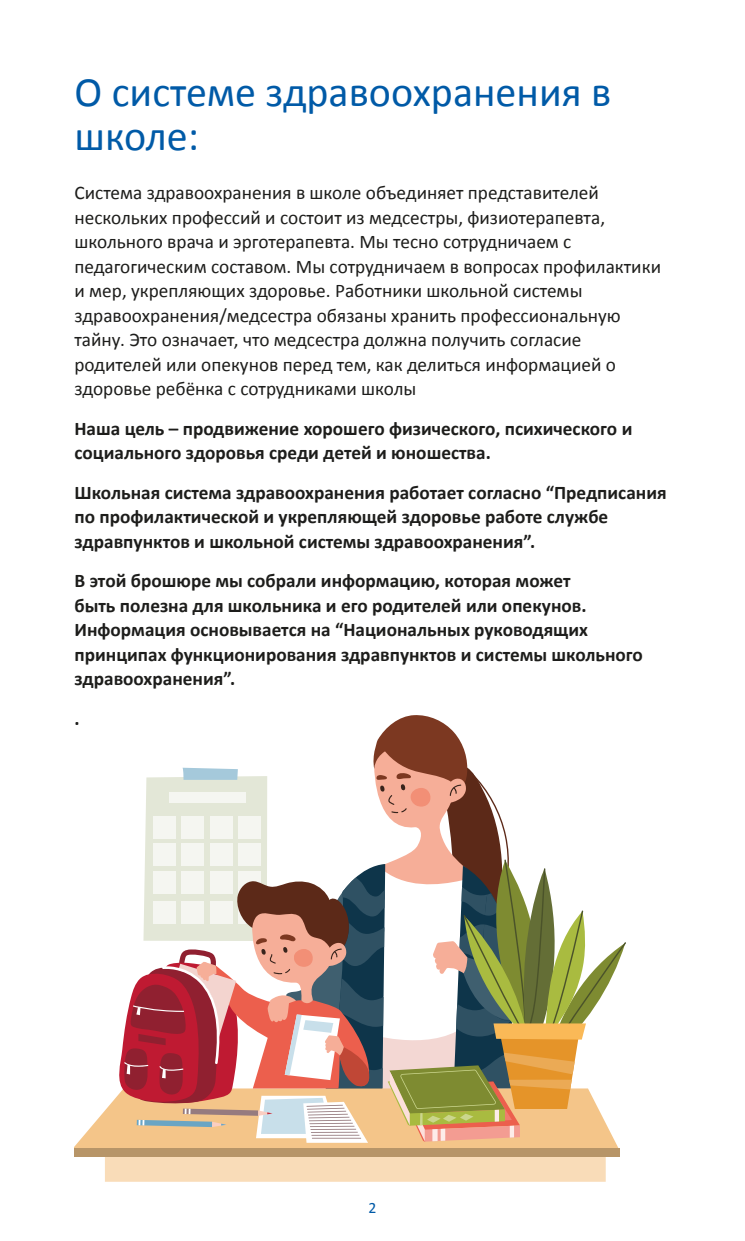
<style>
.page{position:relative;width:745px;height:1241px;background:#fff}
.page>*{position:absolute;margin:0;border:0;box-sizing:border-box;transform-origin:0 0}
.t1{font:42px/43.8px "Calibri";color:#005aa7}
.t2{font:700 19.25px/24.5px "Calibri";color:#1d1d1b}
.t3{font:19.25px/24.5px "Calibri";color:#1d1d1b}
.t4{font:15.75px "Calibri";color:#005aa7}
</style>
<div class="page">
<svg style="left:74px;top:715px;width:551px;height:466px"></svg>
<h1 class="t1" style="left:74px;top:69px;width:538px">О системе здравоохранения в школе:</h1>
<p class="t3" style="left:74px;top:180px;width:587px">Система здравоохранения в школе объединяет представителей нескольких профессий и состоит из медсестры, физиотерапевта, школьного врача и эрготерапевта. Мы тесно сотрудничаем с педагогическим составом. Мы сотрудничаем в вопросах профилактики и мер, укрепляющих здоровье. Работники школьной системы здравоохранения/медсестра обязаны хранить профессиональную тайну. Это означает, что медсестра должна получить согласие родителей или опекунов перед тем, как делиться информацией о здоровье ребёнка с сотрудниками школы</p>
<p class="t2" style="left:74px;top:415px;width:559px">Наша цель – продвижение хорошего физического, психического и социального здоровья среди детей и юношества.</p>
<p class="t2" style="left:74px;top:479px;width:593px">Школьная система здравоохранения работает согласно “Предписания по профилактической и укрепляющей здоровье работе службе здравпунктов и школьной системы здравоохранения”.</p>
<p class="t2" style="left:74px;top:567px;width:569px">В этой брошюре мы собрали информацию, которая может<br>быть полезна для школьника и его родителей или опекунов.<br>Информация основывается на “Национальных руководящих принципах функционирования здравпунктов и системы школьного здравоохранения”.</p>
<p class="t2" style="left:74px;top:705px;width:7px">.</p>
<p class="t4" style="left:368px;top:1196px;width:9px">2</p>
</div>
